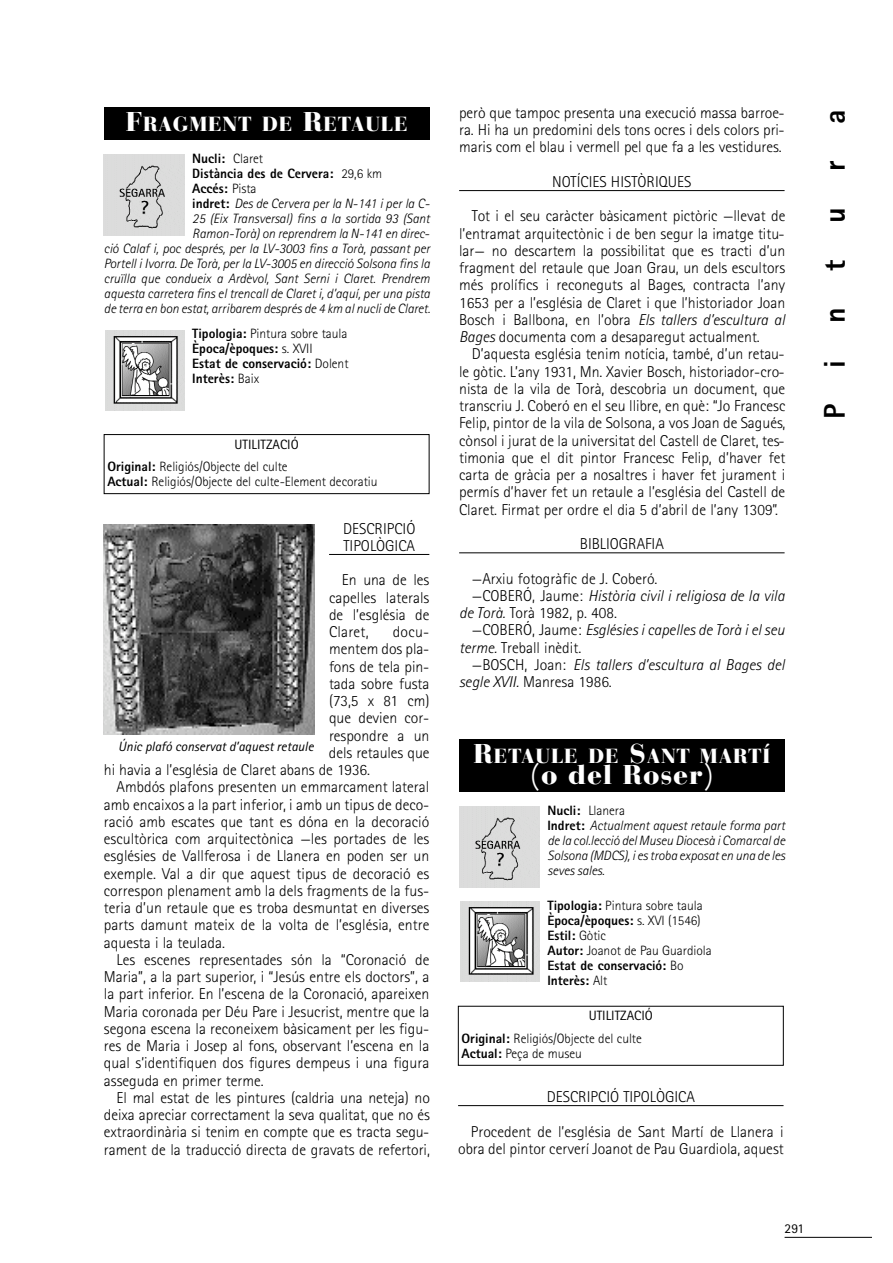
<style>
.page{position:relative;width:893px;height:1263px;background:#fff}
.page>*{position:absolute;margin:0;border:0;box-sizing:border-box;transform-origin:0 0}
.t1{font:800 30px "Rotis Sans Serif";letter-spacing:1.225em;color:#000}
.t2{font:900 27px "Bauer Bodoni";letter-spacing:.03em;color:#fff}
.t3{font:900 20.25px "Bauer Bodoni";letter-spacing:.04em;color:#fff}
.t4{font:300 15.75px/17.2px "Rotis Sans Serif";color:#000;text-align:justify}
.t5{font:italic 300 15.75px/17.2px "Rotis Sans Serif";color:#000}
.t6{font:italic 300 13.5px/15px "Rotis Sans Serif";letter-spacing:-.005em;color:#000}
.t7{font:800 13.5px/15px "Rotis Sans Serif";color:#000}
.t8{font:300 13.5px/22.5px "Rotis Sans Serif";letter-spacing:-.005em;color:#000}
.t9{font:italic 13.5px "Rotis Sans Serif";color:#000}
.t10{font:13.5px "Rotis Sans Serif";color:#000}
.s1{font-size:27px}
.s2{font-weight:300}
.s3{font-weight:800;font-style:normal}
.s4{font-weight:400}
.s5{font-weight:800}
.s6{font-style:italic}
.s7{font-style:normal}
</style>
<div class="page">
<svg style="left:784px;top:1237px;width:88px;height:1px"></svg>
<svg style="left:459px;top:190px;width:326px;height:1px"></svg>
<svg style="left:459px;top:552px;width:326px;height:1px"></svg>
<div style="left:104px;top:107px;width:325px;height:32px;background:#000"></div>
<img style="left:105px;top:330px;width:80px;height:81px">
<img style="left:104px;top:154px;width:81px;height:81px">
<svg style="left:329px;top:554px;width:101px;height:1px"></svg>
<img style="left:104px;top:524px;width:210px;height:210px">
<div style="left:104px;top:434px;width:325px;height:60px;border:1px solid #000"></div>
<div style="left:459px;top:739px;width:325px;height:53px;background:#000"></div>
<img style="left:460px;top:902px;width:80px;height:80px">
<img style="left:459px;top:806px;width:81px;height:81px">
<div style="left:458px;top:1006px;width:325px;height:60px;border:1px solid #000"></div>
<svg style="left:458px;top:1105px;width:326px;height:1px"></svg>
<p class="t3" style="left:126px;top:116px;width:283px"><span class="s1">F</span>RAGMENT DE <span class="s1">R</span>ETAULE</p>
<p class="t7" style="left:192px;top:153px;width:72px">Nucli: <span class="s2">Claret</span></p>
<p class="t7" style="left:192px;top:168px;width:191px">Distància des de Cervera: <span class="s2">29,6 km</span></p>
<p class="t7" style="left:192px;top:183px;width:66px">Accés: <span class="s2">Pista</span></p>
<p class="t6" style="left:192px;top:198px;width:239px"><span class="s3">indret:</span> Des de Cervera per la N-141 i per la C-</p>
<p class="t6" style="left:192px;top:213px;width:239px">25 (Eix Transversal) fins a la sortida 93 (Sant</p>
<p class="t6" style="left:192px;top:228px;width:238px">Ramon-Torà) on reprendrem la N-141 en direc-</p>
<p class="t6" style="left:104px;top:243px;width:327px">ció Calaf i, poc després, per la LV-3003 fins a Torà, passant per</p>
<p class="t6" style="left:104px;top:258px;width:327px">Portell i Ivorra. De Torà, per la LV-3005 en direcció Solsona fins la</p>
<p class="t6" style="left:104px;top:273px;width:327px">cruïlla que condueix a Ardèvol, Sant Serni i Claret. Prendrem</p>
<p class="t6" style="left:104px;top:288px;width:328px">aquesta carretera fins el trencall de Claret i, d’aquí, per una pista</p>
<p class="t6" style="left:104px;top:303px;width:328px">de terra en bon estat, arribarem després de 4 km al nucli de Claret.</p>
<p class="t7" style="left:192px;top:327px;width:158px">Tipologia: <span class="s2">Pintura sobre taula<br></span>Època/èpoques: <span class="s2">s. XVII<br></span>Estat de conservació: <span class="s2">Dolent<br></span>Interès: <span class="s2">Baix</span></p>
<p class="t8" style="left:107px;top:434px;width:193px;text-indent:127px"><span class="s4">UTILITZACIÓ<br></span><span class="s5">Original:</span> Religiós/Objecte del culte</p>
<p class="t8" style="left:107px;top:472px;width:272px"><span class="s5">Actual:</span> Religiós/Objecte del culte-Element decoratiu</p>
<p class="t4" style="left:343px;top:521px;width:74px">DESCRIPCIÓ<br>TIPOLÒGICA</p>
<p class="t4" style="left:329px;top:573px;width:102px;text-indent:13px">En una de les capelles laterals de l’església de Claret,</p>
<p class="t4" style="left:393px;top:625px;width:38px">docu-</p>
<p class="t4" style="left:329px;top:642px;width:102px">mentem dos pla-</p>
<p class="t4" style="left:329px;top:659px;width:102px">fons de tela pin-</p>
<p class="t4" style="left:329px;top:676px;width:102px">tada sobre fus ta</p>
<p class="t4" style="left:329px;top:694px;width:102px">(73,5 x 81 cm)</p>
<p class="t4" style="left:329px;top:711px;width:102px">que devien cor -</p>
<p class="t4" style="left:329px;top:728px;width:102px">respondre a un</p>
<p class="t4" style="left:329px;top:745px;width:102px">dels retaules que</p>
<p class="t4" style="left:104px;top:763px;width:267px">hi havia a l’església de Cla ret abans de 1936.</p>
<p class="t4" style="left:117px;top:780px;width:314px">Ambdós plafons presenten un emmarcament lateral</p>
<p class="t4" style="left:104px;top:797px;width:327px">amb encaixos a la part inferior, i amb un tipus de deco-</p>
<p class="t4" style="left:104px;top:814px;width:327px">ració amb escates que tant es dóna en la decoració</p>
<p class="t4" style="left:104px;top:832px;width:327px">escultòrica com arquitectònica —les portades de les</p>
<p class="t4" style="left:104px;top:849px;width:327px">esglésies de Vallferosa i de Llanera en poden ser un</p>
<p class="t4" style="left:104px;top:866px;width:327px">exemple. Val a dir que aquest tipus de decoració es</p>
<p class="t4" style="left:104px;top:883px;width:327px">correspon plenament amb la dels fragments de la fus-</p>
<p class="t4" style="left:104px;top:901px;width:327px">teria d’un retaule que es troba desmuntat en diverses</p>
<p class="t4" style="left:104px;top:918px;width:327px">parts damunt mateix de la volta de l’església, entre</p>
<p class="t4" style="left:104px;top:935px;width:122px">aquesta i la teulada.</p>
<p class="t4" style="left:117px;top:952px;width:314px">Les escenes representades són la “Coronació de</p>
<p class="t4" style="left:104px;top:970px;width:327px">Maria”, a la part superior, i “Jesús entre els doctors”, a</p>
<p class="t4" style="left:104px;top:987px;width:327px">la part inferior. En l’escena de la Coronació, apareixen</p>
<p class="t4" style="left:104px;top:1004px;width:327px">Maria coronada per Déu Pare i Jesucrist, mentre que la</p>
<p class="t4" style="left:104px;top:1021px;width:327px">segona escena la reconeixem bàsicament per les figu-</p>
<p class="t4" style="left:104px;top:1039px;width:327px">res de Maria i Josep al fons, observant l’escena en la</p>
<p class="t4" style="left:104px;top:1056px;width:327px">qual s’identifiquen dos figures dempeus i una figura</p>
<p class="t4" style="left:104px;top:1073px;width:161px">asseguda en primer terme.</p>
<p class="t4" style="left:117px;top:1090px;width:315px">El mal estat de les pintures (caldria una neteja) no</p>
<p class="t4" style="left:104px;top:1108px;width:327px">deixa apreciar correctament la seva qualitat, que no és</p>
<p class="t4" style="left:104px;top:1125px;width:327px">extraordinària si tenim en compte que es tracta segu-</p>
<p class="t4" style="left:104px;top:1142px;width:327px">rament de la traducció directa de gravats de refertori,</p>
<p class="t9" style="left:118px;top:741px;width:197px">Únic plafó conservat d’aquest retaule</p>
<p class="t4" style="left:459px;top:106px;width:327px">però que tampoc presenta una execució massa barroe&shy;ra. Hi ha un predomini dels tons ocres i dels colors pri&shy;maris com el blau i vermell pel que fa a les vestidures.</p>
<p class="t4" style="left:472px;top:166px;width:315px;line-height:34.5px;text-indent:80px">NOTÍCIES HISTÒRIQUES<br>Tot i el seu caràcter bàsicament pictòric —llevat de</p>
<p class="t4" style="left:459px;top:226px;width:328px">l’entramat arquitectònic i de ben segur la imatge titu&shy;lar— no descartem la possibilitat que es tracti d’un fragment del retaule que Joan Grau, un dels escultors més prolífics i reconeguts al Bages, contracta l’any 1653 per a l’església de Claret i que l’historiador Joan Bosch i Ballbona, en l’obra <span class="s6">Els tallers d’escultura al Bages</span> documenta com a desaparegut actualment.</p>
<p class="t4" style="left:459px;top:347px;width:328px;text-indent:13px">D’aquesta església tenim notícia, també, d’un retau&shy;le gòtic. L’any 1931, Mn. Xavier Bosch, historiador-cro&shy;nista de la vila de Torà, descobria un document, que transcriu J. Coberó en el seu llibre, en què: “Jo Francesc Felip, pintor de la vila de Solsona, a vos Joan de Sagués, cònsol i jurat de la universitat del Castell de Claret, tes&shy;timonia que el dit pintor Francesc Felip, d’haver fet carta de gràcia per a nosaltres i haver fet jurament i permís d’haver fet un retaule a l’església del Castell de Claret. Firmat per ordre el dia 5 d’abril de l’any 1309”.</p>
<p class="t4" style="left:472px;top:528px;width:193px;line-height:34.5px;text-indent:108px">BIBLIOGRAFIA —Arxiu fotogràfic de J. Coberó.</p>
<p class="t5" style="left:459px;top:589px;width:327px;text-indent:13px"><span class="s7">—COBERÓ, Jaume:</span> Història civil i religiosa de la vila de Torà. <span class="s7">Torà 1982, p. 408.</span></p>
<p class="t5" style="left:459px;top:623px;width:327px;text-indent:13px"><span class="s7">—COBERÓ, Jaume:</span> Esglésies i capelles de Torà i el seu terme. <span class="s7">Treball inèdit.</span></p>
<p class="t5" style="left:459px;top:658px;width:327px;text-indent:13px"><span class="s7">—BOSCH, Joan:</span> Els tallers d’escultura al Bages del segle XVII. <span class="s7">Manresa 1986.</span></p>
<p class="t3" style="left:473px;top:748px;width:298px"><span class="s1">R</span>ETAULE DE <span class="s1">S</span>ANT MARTÍ</p>
<h2 class="t2" style="left:529px;top:764px;width:186px">(o del Roser)</h2>
<p class="t6" style="left:547px;top:805px;width:239px"><span class="s3">Nucli:</span> <span class="s7">Llanera<br></span><span class="s3">Indret:</span> Actualment aquest retaule forma part de la col.lecció del Museu Diocesà i Comarcal de Solsona (MDCS), i es troba exposat en una de les seves sales.</p>
<p class="t7" style="left:547px;top:899px;width:166px">Tipologia: <span class="s2">Pintura sobre taula<br></span>Època/èpoques: <span class="s2">s. XVI (1546)<br></span>Estil: <span class="s2">Gòtic<br></span>Autor: <span class="s2">Joanot de Pau Guardiola<br></span>Estat de conservació: <span class="s2">Bo<br></span>Interès: <span class="s2">Alt</span></p>
<p class="t8" style="left:461px;top:1006px;width:193px;text-indent:127px"><span class="s4">UTILITZACIÓ<br></span><span class="s5">Original:</span> Religiós/Objecte del culte</p>
<p class="t8" style="left:461px;top:1043px;width:122px"><span class="s5">Actual:</span> Peça de museu</p>
<p class="t4" style="left:471px;top:1081px;width:314px;line-height:34.5px;text-indent:76px">DESCRIPCIÓ TIPOLÒGICA<br>Procedent de l’església de Sant Martí de Llanera i</p>
<p class="t4" style="left:458px;top:1141px;width:327px">obra del pintor cerverí Joanot de Pau Guardiola, aquest</p>
<h1 class="t1" style="left:824px;top:419px;width:312px;rotate:-90deg">Pintura</h1>
<p class="t10" style="left:784px;top:1224px;width:21px">291</p>
</div>
